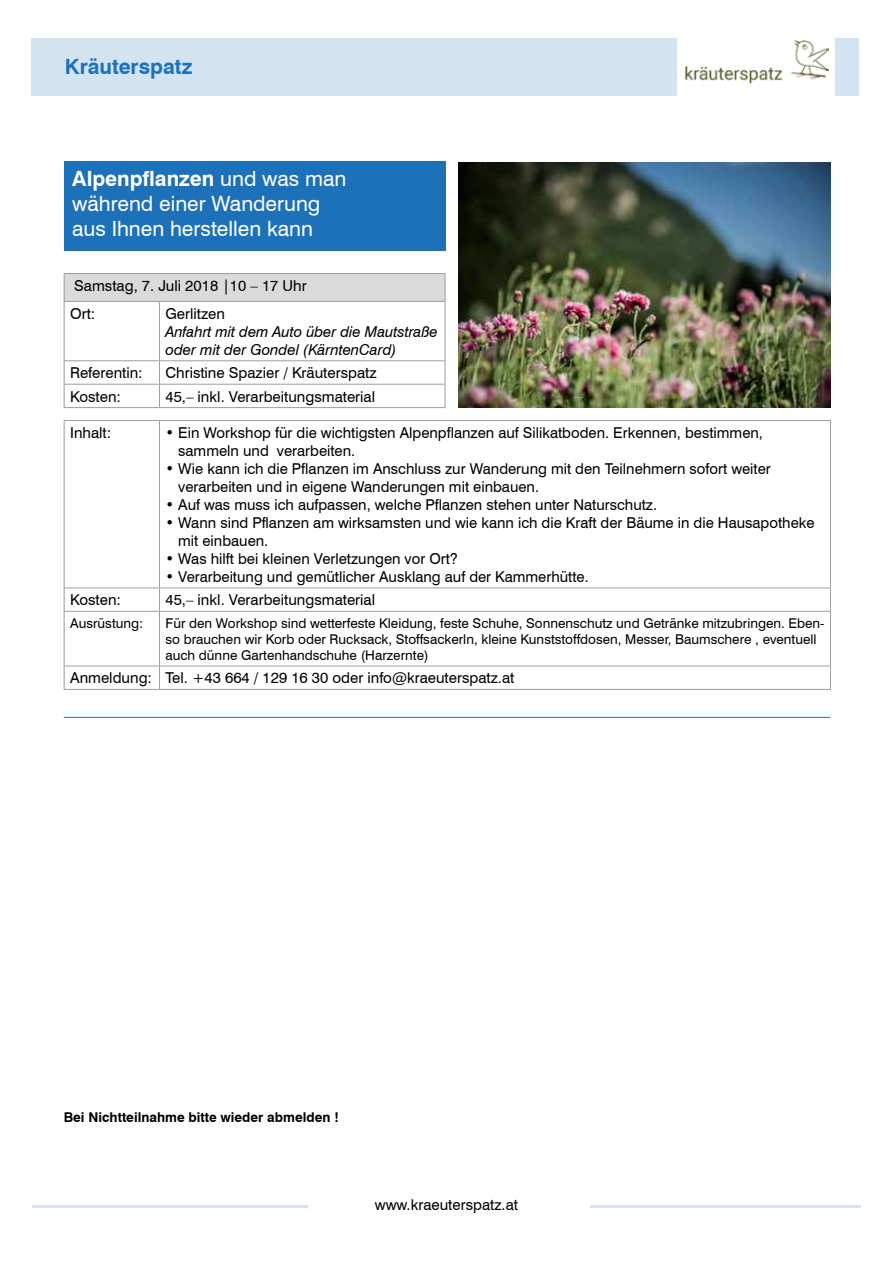
<style>
.page{position:relative;width:893px;height:1263px;background:#fff}
.page>*{position:absolute;margin:0;border:0;box-sizing:border-box;transform-origin:0 0}
.t1{font:21px/25.2px "Swiss 721 BT";letter-spacing:-.005em;color:#fff}
.t2{font:700 21px "Swiss 721 BT";color:#1d71b8}
.t3{font:15px/18px "Swiss 721 BT";color:#000}
.t4{font:italic 15px/18px "Swiss 721 BT";color:#000}
.t5{font:13.5px/16.2px "Swiss 721 BT";color:#000}
.t6{font:700 13.5px "Swiss 721 BT";color:#000}
.s1{font-weight:700}
</style>
<div class="page">
<hr style="left:32px;top:1205px;width:275px;height:3px;background:#1d71b8">
<hr style="left:590px;top:1205px;width:270px;height:3px;background:#1d71b8">
<div style="left:32px;top:38px;width:827px;height:58px;background:#d2e3f1"></div>
<div style="left:64px;top:162px;width:381px;height:89px;background:#1d71b8"></div>
<div style="left:64px;top:274px;width:381px;height:27px;background:#dadada"></div>
<hr style="left:64px;top:273px;width:95px;height:1px;background:#9d9d9c">
<svg style="left:64px;top:274px;width:1px;height:27px"></svg>
<hr style="left:159px;top:273px;width:286px;height:1px;background:#9d9d9c">
<svg style="left:445px;top:274px;width:1px;height:27px"></svg>
<hr style="left:64px;top:301px;width:95px;height:1px;background:#9d9d9c">
<hr style="left:64px;top:302px;width:1px;height:58px;background:#9d9d9c">
<hr style="left:159px;top:301px;width:286px;height:1px;background:#9d9d9c">
<hr style="left:159px;top:302px;width:1px;height:58px;background:#9d9d9c">
<hr style="left:445px;top:302px;width:1px;height:58px;background:#9d9d9c">
<hr style="left:64px;top:360px;width:95px;height:1px;background:#9d9d9c">
<hr style="left:159px;top:360px;width:286px;height:1px;background:#9d9d9c">
<hr style="left:64px;top:384px;width:95px;height:1px;background:#9d9d9c">
<svg style="left:64px;top:361px;width:1px;height:46px"></svg>
<hr style="left:159px;top:384px;width:286px;height:1px;background:#9d9d9c">
<svg style="left:159px;top:361px;width:1px;height:46px"></svg>
<svg style="left:445px;top:361px;width:1px;height:46px"></svg>
<hr style="left:64px;top:407px;width:95px;height:1px;background:#9d9d9c">
<hr style="left:159px;top:407px;width:286px;height:1px;background:#9d9d9c">
<hr style="left:64px;top:420px;width:95px;height:1px;background:#9d9d9c">
<hr style="left:64px;top:421px;width:1px;height:166px;background:#9d9d9c">
<hr style="left:159px;top:420px;width:672px;height:1px;background:#9d9d9c">
<hr style="left:159px;top:421px;width:1px;height:166px;background:#9d9d9c">
<hr style="left:830px;top:421px;width:1px;height:166px;background:#9d9d9c">
<hr style="left:64px;top:587px;width:95px;height:1px;background:#9d9d9c">
<svg style="left:64px;top:588px;width:1px;height:23px"></svg>
<hr style="left:159px;top:587px;width:672px;height:1px;background:#9d9d9c">
<svg style="left:159px;top:588px;width:1px;height:23px"></svg>
<svg style="left:830px;top:588px;width:1px;height:23px"></svg>
<hr style="left:64px;top:611px;width:95px;height:1px;background:#9d9d9c">
<hr style="left:64px;top:612px;width:1px;height:54px;background:#9d9d9c">
<hr style="left:159px;top:611px;width:672px;height:1px;background:#9d9d9c">
<hr style="left:159px;top:612px;width:1px;height:54px;background:#9d9d9c">
<hr style="left:830px;top:612px;width:1px;height:54px;background:#9d9d9c">
<hr style="left:64px;top:666px;width:95px;height:1px;background:#9d9d9c">
<svg style="left:64px;top:666px;width:1px;height:23px"></svg>
<hr style="left:159px;top:666px;width:672px;height:1px;background:#9d9d9c">
<svg style="left:159px;top:666px;width:1px;height:23px"></svg>
<svg style="left:830px;top:666px;width:1px;height:23px"></svg>
<hr style="left:64px;top:689px;width:95px;height:1px;background:#9d9d9c">
<hr style="left:159px;top:689px;width:672px;height:1px;background:#9d9d9c">
<div style="left:677px;top:30px;width:158px;height:70px;background:#fff"></div>
<img style="left:685px;top:40px;width:144px;height:44px">
<img style="left:459px;top:163px;width:372px;height:244px">
<hr style="left:64px;top:717px;width:766px;height:1px;background:#1d71b8">
<h1 class="t2" style="left:65px;top:54px;width:129px">Kräuterspatz</h1>
<h1 class="t1" style="left:72px;top:166px;width:276px"><span class="s1">Alpenpflanzen</span> und was man während einer Wanderung aus Ihnen herstellen kann</h1>
<p class="t3" style="left:70px;top:272px;width:238px;line-height:27.8px">Samstag, 7. Juli 2018 |10 – 17 Uhr<br>Ort:</p>
<p class="t3" style="left:165px;top:304px;width:61px">Gerlitzen</p>
<p class="t4" style="left:165px;top:322px;width:274px">Anfahrt mit dem Auto über die Mautstraße oder mit der Gondel (KärntenCard)</p>
<p class="t3" style="left:70px;top:364px;width:74px">Referentin:</p>
<p class="t3" style="left:165px;top:364px;width:213px">Christine Spazier / Kräuterspatz</p>
<p class="t3" style="left:70px;top:387px;width:52px">Kosten:</p>
<p class="t3" style="left:165px;top:387px;width:211px">45,– inkl. Verarbeitungsmaterial</p>
<p class="t3" style="left:70px;top:423px;width:43px">Inhalt:</p>
<p class="t3" style="left:178px;top:423px;width:586px;text-indent:-13px">• Ein Workshop für die wichtigsten Alpenpflanzen auf Silikatboden. Erkennen, bestimmen, sammeln und verarbeiten.</p>
<p class="t3" style="left:178px;top:459px;width:594px;text-indent:-13px">• Wie kann ich die Pflanzen im Anschluss zur Wanderung mit den Teilnehmern sofort weiter verarbeiten und in eigene Wanderungen mit einbauen.</p>
<p class="t3" style="left:165px;top:495px;width:493px">• Auf was muss ich aufpassen, welche Pflanzen stehen unter Naturschutz.</p>
<p class="t3" style="left:178px;top:513px;width:638px;text-indent:-13px">• Wann sind Pflanzen am wirksamsten und wie kann ich die Kraft der Bäume in die Hausapotheke mit einbauen.</p>
<p class="t3" style="left:165px;top:549px;width:294px">• Was hilft bei kleinen Verletzungen vor Ort?</p>
<p class="t3" style="left:165px;top:567px;width:425px">• Verarbeitung und gemütlicher Ausklang auf der Kammerhütte.</p>
<p class="t3" style="left:70px;top:591px;width:52px">Kosten:</p>
<p class="t3" style="left:165px;top:591px;width:211px">45,– inkl. Verarbeitungsmaterial</p>
<p class="t5" style="left:70px;top:615px;width:75px">Ausrüstung:</p>
<p class="t5" style="left:165px;top:615px;width:661px">Für den Workshop sind wetterfeste Kleidung, feste Schuhe, Sonnenschutz und Getränke mitzubringen. Eben&shy;so brauchen wir Korb oder Rucksack, Stoffsackerln, kleine Kunststoffdosen, Messer, Baumschere , eventuell auch dünne Gartenhandschuhe (Harzernte)</p>
<p class="t3" style="left:70px;top:669px;width:446px">Anmeldung: Tel. +43 664 / 129 16 30 oder info@kraeuterspatz.at</p>
<p class="t6" style="left:64px;top:1109px;width:276px">Bei Nichtteilnahme bitte wieder abmelden !</p>
<p class="t3" style="left:375px;top:1195px;width:145px">www.kraeuterspatz.at</p>
</div>
